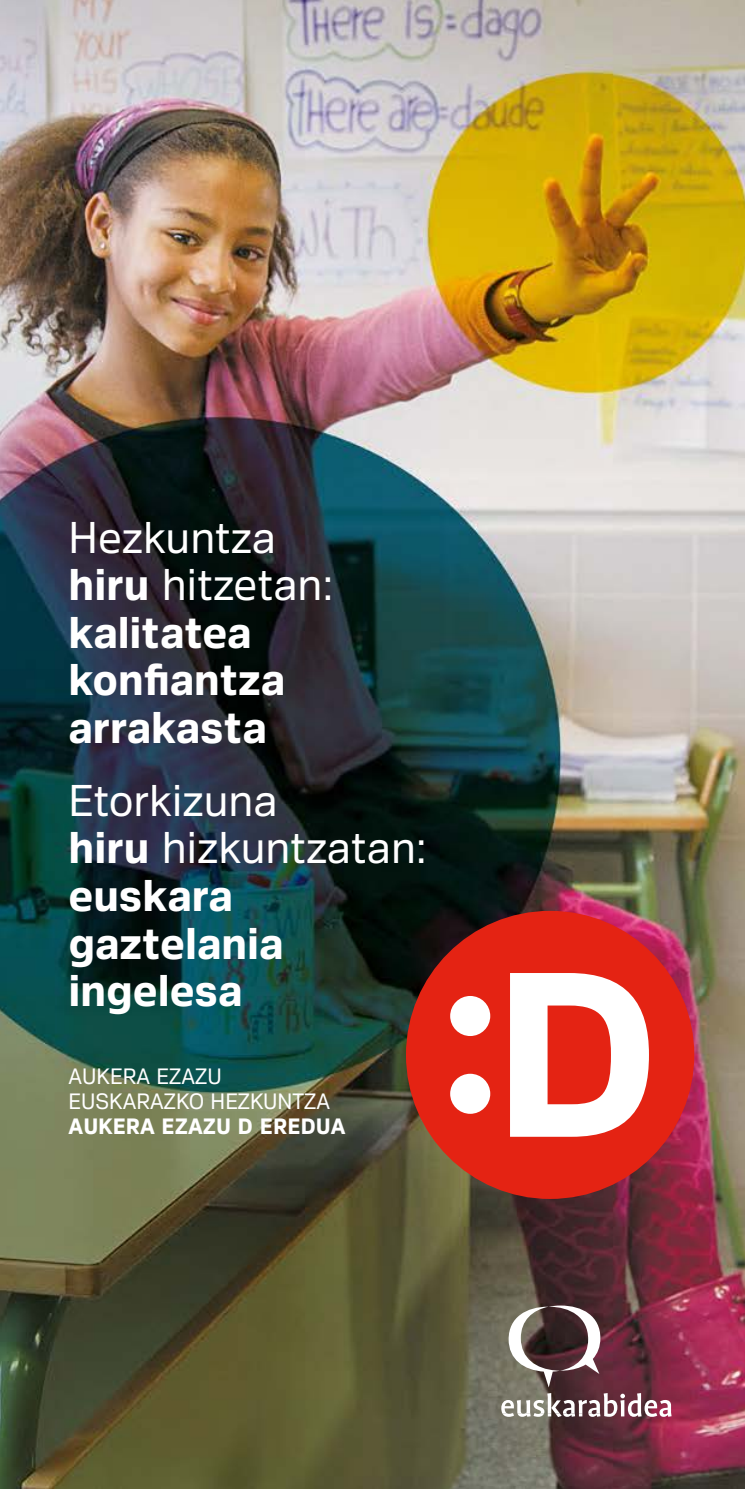
<style>
.page{position:relative;width:745px;height:1489px;background:#fff}
.page>*{position:absolute;margin:0;border:0;box-sizing:border-box;transform-origin:0 0}
.t1{font:700 45px/47.5px "Crique Grotesk";color:#fff}
.t2{font:22.5px/25px "Crique Grotesk";color:#fff}
.t3{font:700 22.5px "Crique Grotesk";color:#fff}
.s1{font-weight:400}
</style>
<div class="page">
<img style="left:0;top:0;width:744px;height:1488px">
<svg style="left:501px;top:1305px;width:170px;height:111px;background:#79585d"></svg>
<div style="left:405px;top:910px;width:288px;height:288px;background:#e42313;border-radius:50%"></div>
<svg style="left:510px;top:973px;width:138px;height:163px"></svg>
<div style="left:450px;top:995px;width:40px;height:40px;background:#fff;border-radius:50%"></div>
<div style="left:450px;top:1073px;width:40px;height:40px;background:#fff;border-radius:50%"></div>
<p class="t1" style="left:69px;top:517px;width:266px"><span class="s1">Hezkuntza </span>hiru <span class="s1">hitzetan: </span>kalitatea konfiantza arrakasta</p>
<p class="t1" style="left:69px;top:780px;width:360px"><span class="s1">Etorkizuna<br></span>hiru <span class="s1">hizkuntzatan: </span>euskara gaztelania ingelesa</p>
<p class="t2" style="left:69px;top:1065px;width:263px">AUKERA EZAZU<br>EUSKARAZKO HEZKUNTZA</p>
<p class="t3" style="left:69px;top:1118px;width:278px">AUKERA EZAZU D EREDUA</p>
</div>
